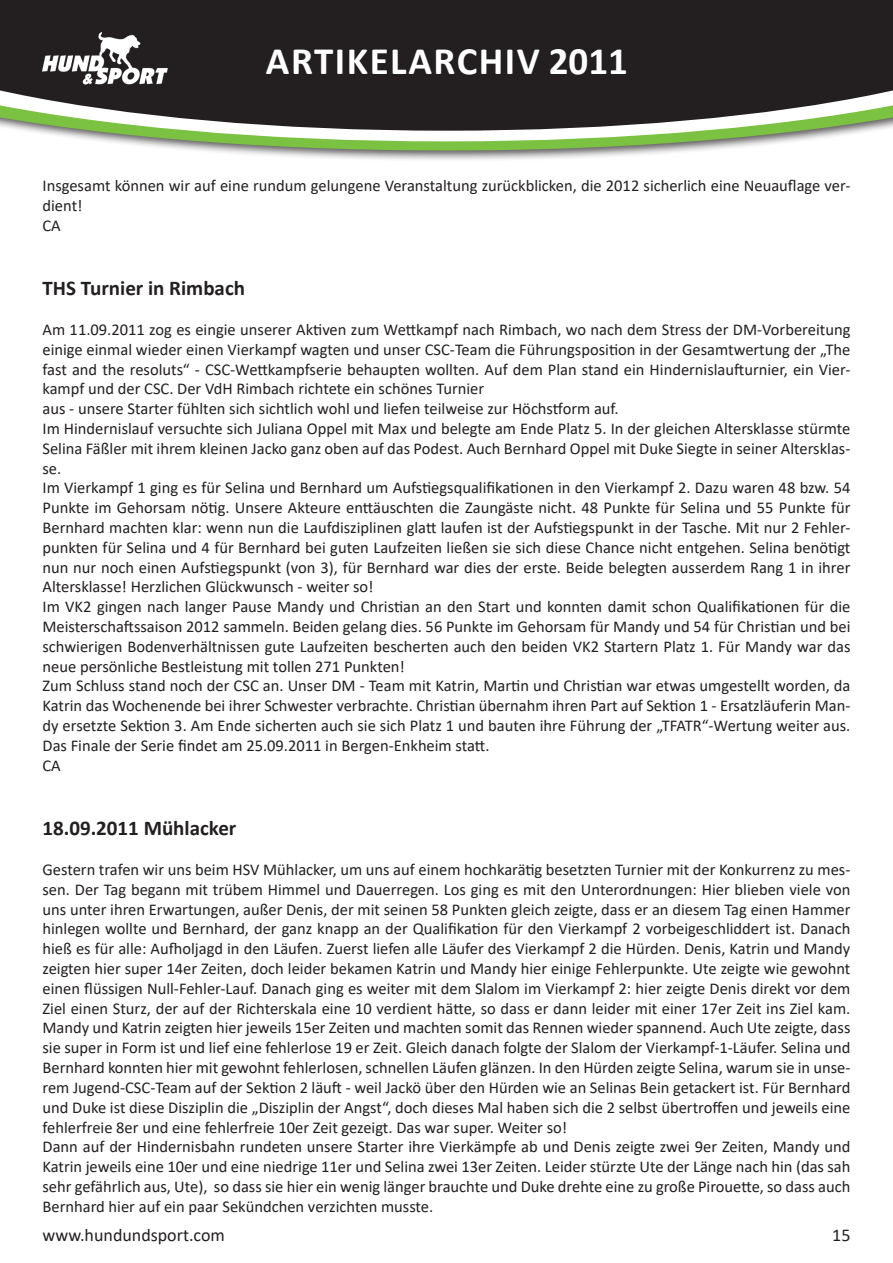
<style>
.page{position:relative;width:893px;height:1263px;background:#fff}
.page>*{position:absolute;margin:0;border:0;box-sizing:border-box;transform-origin:0 0}
.t1{font:700 39px "Calibri";letter-spacing:.04em;color:#fff}
.t2{font:700 21px "Calibri";color:#231f20}
.t3{font:18px "Calibri";color:#231f20}
.t4{font:16.5px/19.8px "Calibri";color:#231f20}
</style>
<div class="page">
<div style="left:0;top:0;width:893px;height:162px;background:#231f20;opacity:.75"></div>
<svg style="left:0;top:141px;width:893px;height:10px"></svg>
<svg style="left:0;top:131px;width:893px;height:10px"></svg>
<svg style="left:0;top:0;width:893px;height:131px;background:#353330"></svg>
<img style="left:43px;top:32px;width:131px;height:55px">
<h1 class="t1" style="left:266px;top:34px;width:363px">ARTIKELARCHIV 2011</h1>
<p class="t4" style="left:43px;top:175px;width:809px">Insgesamt können wir auf eine rundum gelungene Veranstaltung zurückblicken, die 2012 sicherlich eine Neuauflage ver&shy;dient!<br>CA</p>
<p class="t2" style="left:43px;top:274px;width:204px">THS Turnier in Rimbach</p>
<p class="t4" style="left:43px;top:319px;width:809px">Am 11.09.2011 zog es eingie unserer Aktiven zum Wettkampf nach Rimbach, wo nach dem Stress der DM-Vorbereitung einige einmal wieder einen Vierkampf wagten und unser CSC-Team die Führungsposition in der Gesamtwertung der „The fast and the resoluts“ - CSC-Wettkampfserie behaupten wollten. Auf dem Plan stand ein Hindernislaufturnier, ein Vier&shy;kampf und der CSC. Der VdH Rimbach richtete ein schönes Turnier<br>aus - unsere Starter fühlten sich sichtlich wohl und liefen teilweise zur Höchstform auf.<br>Im Hindernislauf versuchte sich Juliana Oppel mit Max und belegte am Ende Platz 5. In der gleichen Altersklasse stürmte Selina Fäßler mit ihrem kleinen Jacko ganz oben auf das Podest. Auch Bernhard Oppel mit Duke Siegte in seiner Altersklas&shy;se.<br>Im Vierkampf 1 ging es für Selina und Bernhard um Aufstiegsqualifikationen in den Vierkampf 2. Dazu waren 48 bzw. 54<br>Punkte im Gehorsam nötig. Unsere Akteure enttäuschten die Zaungäste nicht. 48 Punkte für Selina und 55 Punkte für Bernhard machten klar: wenn nun die Laufdisziplinen glatt laufen ist der Aufstiegspunkt in der Tasche. Mit nur 2 Fehler&shy;punkten für Selina und 4 für Bernhard bei guten Laufzeiten ließen sie sich diese Chance nicht entgehen. Selina benötigt nun nur noch einen Aufstiegspunkt (von 3), für Bernhard war dies der erste. Beide belegten ausserdem Rang 1 in ihrer Altersklasse! Herzlichen Glückwunsch - weiter so!<br>Im VK2 gingen nach langer Pause Mandy und Christian an den Start und konnten damit schon Qualifikationen für die Meisterschaftssaison 2012 sammeln. Beiden gelang dies. 56 Punkte im Gehorsam für Mandy und 54 für Christian und bei schwierigen Bodenverhältnissen gute Laufzeiten bescherten auch den beiden VK2 Startern Platz 1. Für Mandy war das neue persönliche Bestleistung mit tollen 271 Punkten!<br>Zum Schluss stand noch der CSC an. Unser DM - Team mit Katrin, Martin und Christian war etwas umgestellt worden, da Katrin das Wochenende bei ihrer Schwester verbrachte. Christian übernahm ihren Part auf Sektion 1 - Ersatzläuferin Man&shy;dy ersetzte Sektion 3. Am Ende sicherten auch sie sich Platz 1 und bauten ihre Führung der „TFATR“-Wertung weiter aus.<br>Das Finale der Serie findet am 25.09.2011 in Bergen-Enkheim statt.<br>CA</p>
<p class="t2" style="left:43px;top:814px;width:195px">18.09.2011 Mühlacker</p>
<p class="t4" style="left:43px;top:859px;width:809px">Gestern trafen wir uns beim HSV Mühlacker, um uns auf einem hochkarätig besetzten Turnier mit der Konkurrenz zu mes&shy;sen. Der Tag begann mit trübem Himmel und Dauerregen. Los ging es mit den Unterordnungen: Hier blieben viele von uns unter ihren Erwartungen, außer Denis, der mit seinen 58 Punkten gleich zeigte, dass er an diesem Tag einen Hammer hinlegen wollte und Bernhard, der ganz knapp an der Qualifikation für den Vierkampf 2 vorbeigeschliddert ist. Danach hieß es für alle: Aufholjagd in den Läufen. Zuerst liefen alle Läufer des Vierkampf 2 die Hürden. Denis, Katrin und Mandy zeigten hier super 14er Zeiten, doch leider bekamen Katrin und Mandy hier einige Fehlerpunkte. Ute zeigte wie gewohnt einen flüssigen Null-Fehler-Lauf. Danach ging es weiter mit dem Slalom im Vierkampf 2: hier zeigte Denis direkt vor dem Ziel einen Sturz, der auf der Richterskala eine 10 verdient hätte, so dass er dann leider mit einer 17er Zeit ins Ziel kam.<br>Mandy und Katrin zeigten hier jeweils 15er Zeiten und machten somit das Rennen wieder spannend. Auch Ute zeigte, dass sie super in Form ist und lief eine fehlerlose 19 er Zeit. Gleich danach folgte der Slalom der Vierkampf-1-Läufer. Selina und Bernhard konnten hier mit gewohnt fehlerlosen, schnellen Läufen glänzen. In den Hürden zeigte Selina, warum sie in unse&shy;rem Jugend-CSC-Team auf der Sektion 2 läuft - weil Jackö über den Hürden wie an Selinas Bein getackert ist. Für Bernhard und Duke ist diese Disziplin die „Disziplin der Angst“, doch dieses Mal haben sich die 2 selbst übertroffen und jeweils eine fehlerfreie 8er und eine fehlerfreie 10er Zeit gezeigt. Das war super. Weiter so!<br>Dann auf der Hindernisbahn rundeten unsere Starter ihre Vierkämpfe ab und Denis zeigte zwei 9er Zeiten, Mandy und Katrin jeweils eine 10er und eine niedrige 11er und Selina zwei 13er Zeiten. Leider stürzte Ute der Länge nach hin (das sah sehr gefährlich aus, Ute), so dass sie hier ein wenig länger brauchte und Duke drehte eine zu große Pirouette, so dass auch Bernhard hier auf ein paar Sekündchen verzichten musste.</p>
<p class="t3" style="left:43px;top:1223px;width:184px">www.hundundsport.com</p>
<p class="t3" style="left:832px;top:1223px;width:20px">15</p>
</div>
